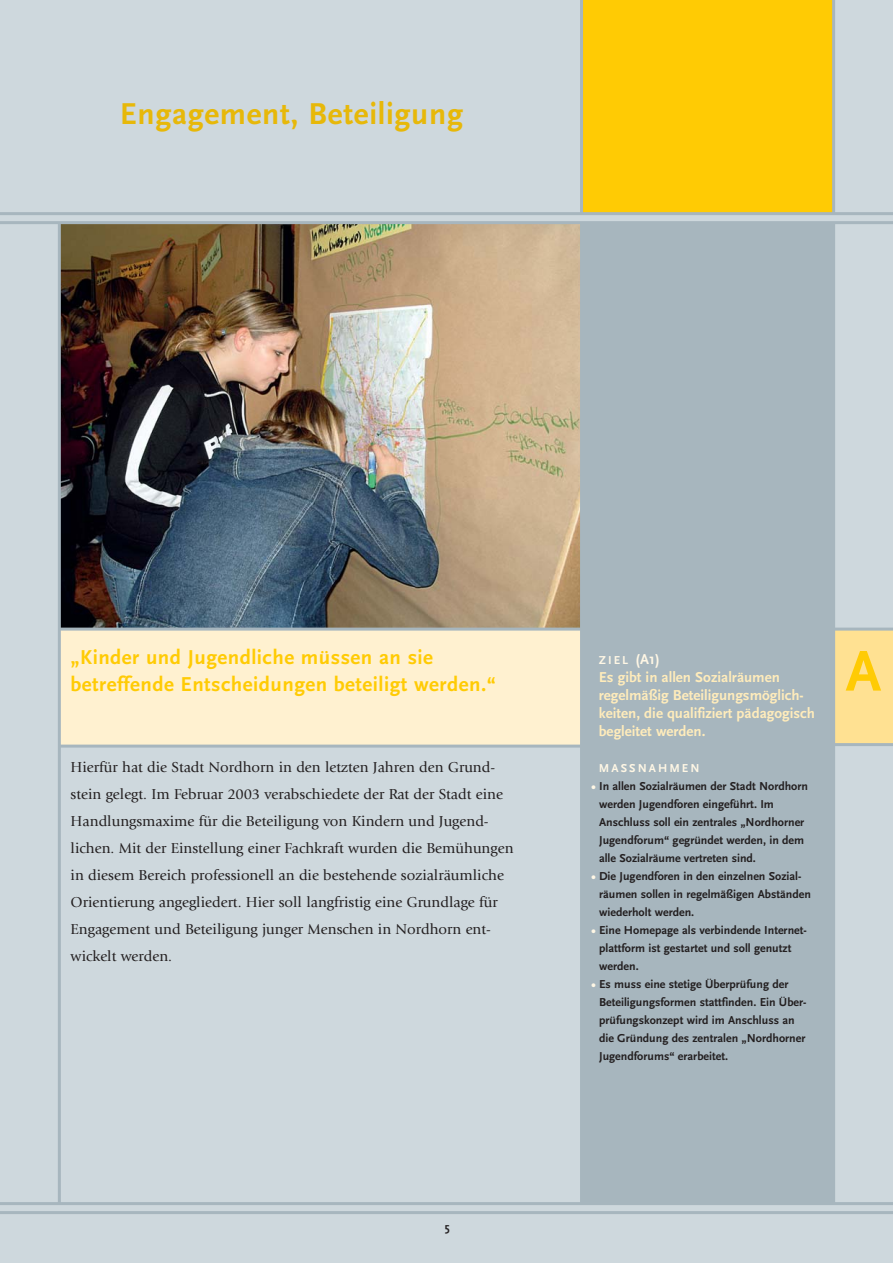
<style>
.page{position:relative;width:893px;height:1263px;background:#fff}
.page>*{position:absolute;margin:0;border:0;box-sizing:border-box;transform-origin:0 0}
.t1{font:700 60px "Scala Sans";color:#ffcb04}
.t2{font:700 31.5px "Scala Sans";letter-spacing:.025em;color:#e7b809}
.t3{font:700 21px/27px "Scala Sans";letter-spacing:.025em;color:#ffcb04}
.t4{font:15px/27px "Giovanni";color:#231f20}
.t5{font:700 15px/18px "Scala Sans";color:#ffecbb}
.t6{font:700 12px/18px "Scala Sans";color:#231f20}
.t7{font:700 12px "Scala Sans";letter-spacing:.17em;color:#fff7e5}
.s1{font-size:15px}
.s2{color:#fff7e5}
</style>
<div class="page">
<div style="left:0;top:0;width:892px;height:1263px;background:#ced8dd"></div>
<div style="left:581px;top:223px;width:252px;height:980px;background:#a7b6be"></div>
<div style="left:581px;top:0;width:252px;height:214px;background:#ffcb04"></div>
<div style="left:833px;top:629px;width:59px;height:117px;background:#ffe192"></div>
<div style="left:60px;top:630px;width:521px;height:117px;background:#fff1d0"></div>
<img style="left:61px;top:224px;width:519px;height:404px">
<hr style="left:0;top:212px;width:892px;height:3px;background:#a7b6be">
<hr style="left:0;top:1202px;width:892px;height:3px;background:#a7b6be">
<hr style="left:0;top:1211px;width:892px;height:3px;background:#a7b6be">
<hr style="left:0;top:221px;width:892px;height:3px;background:#a7b6be">
<hr style="left:832px;top:223px;width:3px;height:980px;background:#a7b6be">
<hr style="left:58px;top:223px;width:3px;height:980px;background:#a7b6be">
<hr style="left:580px;top:0;width:3px;height:214px;background:#a7b6be">
<hr style="left:832px;top:0;width:3px;height:214px;background:#a7b6be">
<hr style="left:833px;top:743px;width:59px;height:3px;background:#a7b6be">
<hr style="left:59px;top:745px;width:522px;height:3px;background:#a7b6be">
<hr style="left:59px;top:628px;width:833px;height:3px;background:#a7b6be">
<hr style="left:580px;top:223px;width:3px;height:980px;background:#a7b6be">
<h2 class="t2" style="left:120px;top:101px;width:345px">Engagement, Beteiligung</h2>
<h3 class="t3" style="left:71px;top:645px;width:427px">„Kinder und Jugendliche müssen an sie betreffende Entscheidungen beteiligt werden.“</h3>
<p class="t4" style="left:71px;top:754px;width:444px">Hierfür hat die Stadt Nordhorn in den letzten Jahren den Grund&shy;stein gelegt. Im Februar 2003 verabschiedete der Rat der Stadt eine Handlungsmaxime für die Beteiligung von Kindern und Jugend&shy;lichen. Mit der Einstellung einer Fachkraft wurden die Bemühungen in diesem Bereich professionell an die bestehende sozialräumliche Orientierung angegliedert. Hier soll langfristig eine Grundlage für Engagement und Beteiligung junger Menschen in Nordhorn ent&shy;wickelt werden.</p>
<p class="t6" style="left:445px;top:1219px;width:6px">5</p>
<p class="t7" style="left:599px;top:655px;width:62px">ZIEL <span class="s1">(A1)</span></p>
<p class="t5" style="left:599px;top:669px;width:218px">Es gibt in allen Sozialräumen regelmäßig Beteiligungsmöglich&shy;keiten, die qualifiziert pädagogisch begleitet werden.</p>
<p class="t7" style="left:599px;top:763px;width:102px">MASSNAHMEN</p>
<p class="t6" style="left:599px;top:778px;width:210px;text-indent:-8px"><span class="s2">•</span> In allen Sozialräumen der Stadt Nordhorn werden Jugendforen eingeführt. Im Anschluss soll ein zentrales „Nordhorner Jugendforum“ gegründet werden, in dem alle Sozialräume vertreten sind.</p>
<p class="t6" style="left:599px;top:868px;width:213px;text-indent:-8px"><span class="s2">•</span> Die Jugendforen in den einzelnen Sozial&shy;räumen sollen in regelmäßigen Abständen wiederholt werden.</p>
<p class="t6" style="left:599px;top:922px;width:209px;text-indent:-8px"><span class="s2">•</span> Eine Homepage als verbindende Internet&shy;plattform ist gestartet und soll genutzt werden.</p>
<p class="t6" style="left:599px;top:976px;width:209px;text-indent:-8px"><span class="s2">•</span> Es muss eine stetige Überprüfung der Beteiligungsformen stattfinden. Ein Über&shy;prüfungskonzept wird im Anschluss an die Gründung des zentralen „Nordhorner Jugendforums“ erarbeitet.</p>
<h1 class="t1" style="left:845px;top:647px;width:37px">A</h1>
</div>
